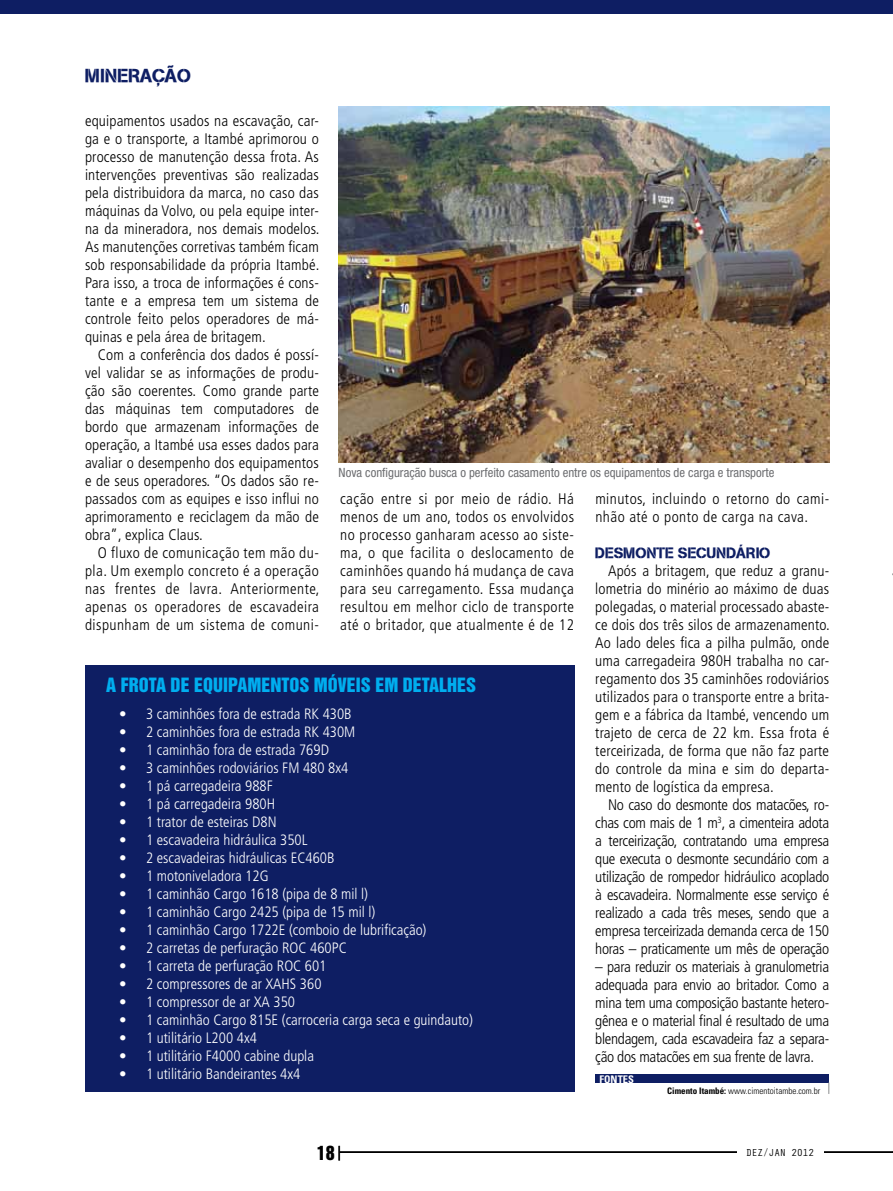
<style>
.page{position:relative;width:893px;height:1191px;background:#fff}
.page>*{position:absolute;margin:0;border:0;box-sizing:border-box;transform-origin:0 0}
.t1{font:18.75px "Absolut DB Normal";letter-spacing:.005em;color:#0e1e63}
.t2{font:18px "Helvetica Inserat";color:#00aeef}
.t3{font:18px "Helvetica Inserat Cyr Upright";color:#000}
.t4{font:300 condensed 15.3px/18px "Frutiger";letter-spacing:.01em;color:#000;text-align:justify}
.t5{font:300 condensed 15.3px/18px "Frutiger";letter-spacing:.03em;color:#000}
.t6{font:300 condensed 15px "Frutiger";color:#fff}
.t7{font:15px "Absolut DB Normal";letter-spacing:.005em;color:#0e1e63}
.t8{font:condensed 12.75px "Helvetica Neue";color:#6d6e71}
.t9{font:10.5px "Orator Std";color:#000}
.t10{font:700 condensed 10.5px "Univers";color:#fff}
.t11{font:300 condensed 9px "Univers";color:#000}
.s1{font-weight:700}
</style>
<div class="page">
<div style="left:0;top:0;width:893px;height:14px;background:#0e1e63"></div>
<div style="left:339px;top:1151px;width:554px;height:1px;border:1px solid #000"></div>
<svg style="left:339px;top:1145px;width:1px;height:15px"></svg>
<div style="left:737px;top:1148px;width:86px;height:7px;background:#fff"></div>
<img style="left:339px;top:106px;width:490px;height:356px">
<div style="left:85px;top:665px;width:489px;height:426px;background:#0e1e63"></div>
<div style="left:595px;top:1074px;width:234px;height:8px;background:#0e1e63"></div>
<svg style="left:828px;top:1082px;width:1px;height:12px"></svg>
<p class="t1" style="left:85px;top:64px;width:108px">MINERAÇÃO</p>
<p class="t4" style="left:85px;top:112px;width:236px">equipamentos usados na escavação, car&shy;ga e o transporte, a Itambé aprimorou o processo de manutenção dessa frota. As intervenções preventivas são realizadas pela distribuidora da marca, no caso das máquinas da Volvo, ou pela equipe inter&shy;na da mineradora, nos demais modelos.<br>As manutenções corretivas também ficam sob responsabilidade da própria Itambé.<br>Para isso, a troca de informações é cons&shy;tante e a empresa tem um sistema de controle feito pelos operadores de má&shy;quinas e pela área de britagem.</p>
<p class="t4" style="left:85px;top:346px;width:235px;text-indent:13px">Com a conferência dos dados é possí&shy;vel validar se as informações de produ&shy;ção são coerentes. Como grande parte das máquinas tem computadores de bordo que armazenam informações de operação, a Itambé usa esses dados para avaliar o desempenho dos equipamentos e de seus operadores. “Os dados são re&shy;passados com as equipes e isso influi no aprimoramento e reciclagem da mão de obra”, explica Claus.</p>
<p class="t4" style="left:85px;top:544px;width:236px;text-indent:13px">O fluxo de comunicação tem mão du&shy;pla. Um exemplo concreto é a operação nas frentes de lavra. Anteriormente, apenas os operadores de escavadeira dispunham de um sistema de comuni-</p>
<p class="t8" style="left:339px;top:464px;width:437px">Nova configuração busca o perfeito casamento entre os equipamentos de carga e transporte</p>
<p class="t4" style="left:340px;top:490px;width:235px">cação entre si por meio de rádio. Há menos de um ano, todos os envolvidos no processo ganharam acesso ao siste&shy;ma, o que facilita o deslocamento de caminhões quando há mudança de cava para seu carregamento. Essa mudança resultou em melhor ciclo de transporte até o britador, que atualmente é de 12</p>
<p class="t5" style="left:595px;top:490px;width:235px">minutos, incluindo o retorno do cami&shy;nhão até o ponto de carga na cava.</p>
<p class="t7" style="left:595px;top:544px;width:177px">DESMONTE SECUNDÁRIO</p>
<p class="t4" style="left:595px;top:562px;width:236px;text-indent:13px">Após a britagem, que reduz a granu&shy;lometria do minério ao máximo de duas polegadas, o material processado abaste&shy;ce dois dos três silos de armazenamento.<br>Ao lado deles fica a pilha pulmão, onde uma carregadeira 980H trabalha no car&shy;regamento dos 35 caminhões rodoviários utilizados para o transporte entre a brita&shy;gem e a fábrica da Itambé, vencendo um trajeto de cerca de 22 km. Essa frota é terceirizada, de forma que não faz parte do controle da mina e sim do departa&shy;mento de logística da empresa.</p>
<p class="t4" style="left:595px;top:796px;width:235px;text-indent:13px">No caso do desmonte dos matacões, ro&shy;chas com mais de 1 m<sup>3</sup>, a cimenteira adota a terceirização, contratando uma empresa que executa o desmonte secundário com a utilização de rompedor hidráulico acoplado à escavadeira. Normalmente esse serviço é realizado a cada três meses, sendo que a empresa terceirizada demanda cerca de 150 horas – praticamente um mês de operação</p>
<p class="t4" style="left:595px;top:958px;width:235px">– para reduzir os materiais à granulometria adequada para envio ao britador. Como a mina tem uma composição bastante hetero&shy;gênea e o material final é resultado de uma blendagem, cada escavadeira faz a separa&shy;ção dos matacões em sua frente de lavra.</p>
<p class="t2" style="left:106px;top:674px;width:361px">A FROTA DE EQUIPAMENTOS MÓVEIS EM DETALHES</p>
<p class="t6" style="left:119px;top:705px;width:234px">• 3 caminhões fora de estrada RK 430B</p>
<p class="t6" style="left:119px;top:723px;width:238px">• 2 caminhões fora de estrada RK 430M</p>
<p class="t6" style="left:119px;top:741px;width:211px">• 1 caminhão fora de estrada 769D</p>
<p class="t6" style="left:119px;top:759px;width:231px">• 3 caminhões rodoviários FM 480 8x4</p>
<p class="t6" style="left:119px;top:777px;width:155px">• 1 pá carregadeira 988F</p>
<p class="t6" style="left:119px;top:795px;width:158px">• 1 pá carregadeira 980H</p>
<p class="t6" style="left:119px;top:813px;width:159px">• 1 trator de esteiras D8N</p>
<p class="t6" style="left:119px;top:831px;width:190px">• 1 escavadeira hidráulica 350L</p>
<p class="t6" style="left:119px;top:849px;width:217px">• 2 escavadeiras hidráulicas EC460B</p>
<p class="t6" style="left:119px;top:867px;width:151px">• 1 motoniveladora 12G</p>
<p class="t6" style="left:119px;top:885px;width:251px">• 1 caminhão Cargo 1618 (pipa de 8 mil l)</p>
<p class="t6" style="left:119px;top:903px;width:258px">• 1 caminhão Cargo 2425 (pipa de 15 mil l)</p>
<p class="t6" style="left:119px;top:921px;width:309px">• 1 caminhão Cargo 1722E (comboio de lubrificação)</p>
<p class="t6" style="left:119px;top:939px;width:229px">• 2 carretas de perfuração ROC 460PC</p>
<p class="t6" style="left:119px;top:957px;width:209px">• 1 carreta de perfuração ROC 601</p>
<p class="t6" style="left:119px;top:975px;width:204px">• 2 compressores de ar XAHS 360</p>
<p class="t6" style="left:119px;top:993px;width:178px">• 1 compressor de ar XA 350</p>
<p class="t6" style="left:119px;top:1011px;width:356px">• 1 caminhão Cargo 815E (carroceria carga seca e guindauto)</p>
<p class="t6" style="left:119px;top:1029px;width:139px">• 1 utilitário L200 4x4</p>
<p class="t6" style="left:119px;top:1047px;width:196px">• 1 utilitário F4000 cabine dupla</p>
<p class="t6" style="left:119px;top:1065px;width:183px">• 1 utilitário Bandeirantes 4x4</p>
<p class="t10" style="left:600px;top:1072px;width:12px">Fontes</p>
<p class="t11" style="left:667px;top:1085px;width:155px"><span class="s1">Cimento Itambé:</span> www.cimentoitambe.com.br</p>
<p class="t3" style="left:317px;top:1142px;width:19px">18</p>
<p class="t9" style="left:746px;top:1144px;width:29px">DEZ/JAN</p>
<p class="t9" style="left:791px;top:1144px;width:25px">2012</p>
</div>
